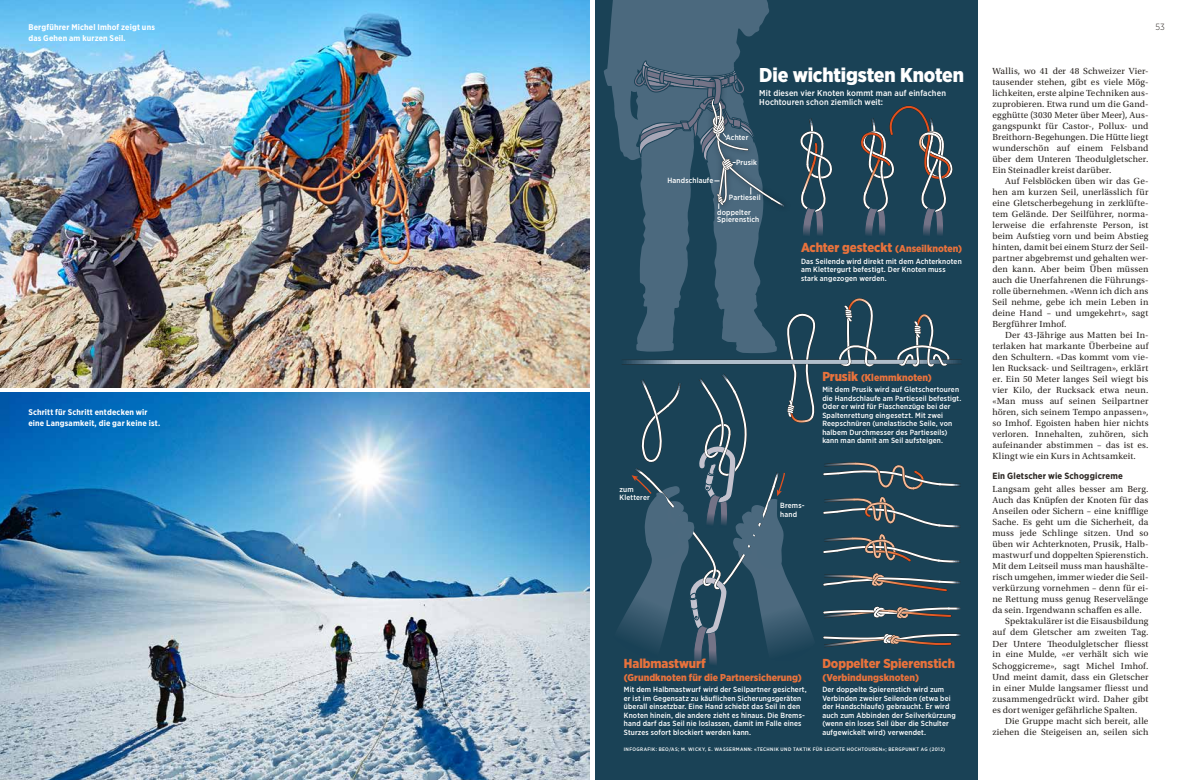
<style>
.page{position:relative;width:1191px;height:780px;background:#fff}
.page>*{position:absolute;margin:0;border:0;box-sizing:border-box;transform-origin:0 0}
.t1{font:900 20px "Gotham Narrow";letter-spacing:-.01em;color:#fff}
.t2{font:900 13px "Gotham Narrow";letter-spacing:-.005em;color:#e8723c}
.t3{font:900 10px "Gotham Narrow";letter-spacing:.005em;color:#e8723c}
.t4{font:9.3px/11px "Utopia Std";letter-spacing:.01em;color:#2a2521;text-align:justify}
.t5{font:700 9px "Gotham Narrow";letter-spacing:.015em;color:#2a2521}
.t6{font:300 9px "Gotham Narrow";color:#2a2521}
.t7{font:500 8.5px/9.5px "Gotham Narrow";letter-spacing:.015em;color:#fff}
.t8{font:700 8.2px/11px "Gotham Narrow";letter-spacing:.02em;color:#fff}
.t9{font:500 7.5px/8.5px "Gotham Narrow";letter-spacing:.02em;color:#fff}
.t10{font:500 5px "Gotham Narrow";letter-spacing:.07em;color:#fff}
.s1{font-size:10px}
.s2{font-size:13px}
</style>
<div class="page">
<div style="left:595px;top:0;width:383px;height:780px;background:#1a4256"></div>
<svg style="left:604px;top:0;width:165px;height:298px;fill:#4b697e"></svg>
<img style="left:702px;top:209px;width:67px;height:9px">
<svg style="left:632px;top:58px;width:153px;height:151px"></svg>
<svg style="left:860px;top:105px;width:93px;height:131px"></svg>
<svg style="left:800px;top:118px;width:33px;height:118px"></svg>
<svg style="left:619px;top:298px;width:343px;height:366px"></svg>
<img style="left:0;top:0;width:590px;height:387px">
<img style="left:0;top:393px;width:590px;height:387px">
<p class="t8" style="left:28px;top:21px;width:128px">Bergführer Michel Imhof zeigt uns das Gehen am kurzen Seil.</p>
<p class="t8" style="left:28px;top:407px;width:133px">Schritt für Schritt entdecken wir eine Langsamkeit, die gar keine ist.</p>
<h1 class="t1" style="left:759px;top:62px;width:206px">Die wichtigsten Knoten</h1>
<p class="t7" style="left:759px;top:88px;width:188px">Mit diesen vier Knoten kommt man auf einfachen<br>Hochtouren schon ziemlich weit:</p>
<p class="t9" style="left:726px;top:133px;width:24px">Achter</p>
<p class="t9" style="left:667px;top:176px;width:48px">Handschlaufe</p>
<p class="t9" style="left:736px;top:158px;width:22px">Prusik</p>
<p class="t9" style="left:729px;top:193px;width:33px">Partieseil</p>
<p class="t9" style="left:619px;top:485px;width:32px">zum<br>Kletterer</p>
<p class="t9" style="left:717px;top:208px;width:44px;line-height:7.5px">doppelter<br>Spierenstich</p>
<h2 class="t2" style="left:801px;top:239px;width:163px">Achter gesteckt <span class="s1">(Anseilknoten)</span></h2>
<p class="t9" style="left:801px;top:257px;width:162px">Das Seilende wird direkt mit dem Achterknoten am Klettergurt befestigt. Der Knoten muss stark angezogen werden.</p>
<p class="t3" style="left:822px;top:371px;width:111px"><span class="s2">Prusik</span> (Klemmknoten)</p>
<p class="t9" style="left:822px;top:385px;width:141px">Mit dem Prusik wird auf Gletschertouren die Handschlaufe am Partieseil befestigt.<br>Oder er wird für Flaschenzüge bei der Spaltenrettung eingesetzt. Mit zwei Reepschnüren (unelastische Seile, von halbem Durchmesser des Partieseils) kann man damit am Seil aufsteigen.</p>
<p class="t9" style="left:780px;top:501px;width:26px">Brems&shy;hand</p>
<h2 class="t2" style="left:624px;top:654px;width:83px">Halbmastwurf</h2>
<p class="t3" style="left:624px;top:670px;width:179px">(Grundknoten für die Partnersicherung)</p>
<p class="t9" style="left:624px;top:685px;width:184px">Mit dem Halbmastwurf wird der Seilpartner gesichert, er ist im Gegensatz zu käuflichen Sicherungsgeräten überall einsetzbar. Eine Hand schiebt das Seil in den Knoten hinein, die andere zieht es hinaus. Die Brems&shy;hand darf das Seil nie loslassen, damit im Falle eines Sturzes sofort blockiert werden kann.</p>
<p class="t10" style="left:624px;top:745px;width:323px">INFOGRAFIK: BEO/AS; M. WICKY, E. WASSERMANN: «TECHNIK UND TAKTIK FÜR LEICHTE HOCHTOUREN»; BERGPUNKT AG (2012)</p>
<h2 class="t2" style="left:822px;top:654px;width:134px">Doppelter Spierenstich</h2>
<p class="t3" style="left:822px;top:670px;width:98px">(Verbindungsknoten)</p>
<p class="t9" style="left:822px;top:685px;width:135px">Der doppelte Spierenstich wird zum Verbinden zweier Seilenden (etwa bei der Handschlaufe) gebraucht. Er wird auch zum Abbinden der Seilverkürzung (wenn ein loses Seil über die Schulter aufgewickelt wird) verwendet.</p>
<p class="t6" style="left:1155px;top:21px;width:11px">53</p>
<p class="t4" style="left:992px;top:66px;width:157px">Wallis, wo 41 der 48 Schweizer Vier&shy;tausender stehen, gibt es viele Mög&shy;lichkeiten, erste alpine Techniken aus&shy;zuprobieren. Etwa rund um die Gand&shy;egghütte (3030 Meter über Meer), Aus&shy;gangspunkt für Castor-, Pollux- und Breithorn-Begehungen. Die Hütte liegt wunderschön auf einem Felsband über dem Unteren Theodulgletscher.<br>Ein Steinadler kreist darüber.</p>
<p class="t4" style="left:992px;top:176px;width:157px;text-indent:13px">Auf Felsblöcken üben wir das Ge&shy;hen am kurzen Seil, unerlässlich für eine Gletscherbegehung in zerklüfte&shy;tem Gelände. Der Seilführer, norma&shy;lerweise die erfahrenste Person, ist beim Aufstieg vorn und beim Abstieg hinten, damit bei einem Sturz der Seil&shy;partner abgebremst und gehalten wer&shy;den kann. Aber beim Üben müssen auch die Unerfahrenen die Führungs&shy;rolle übernehmen. «Wenn ich dich ans Seil nehme, gebe ich mein Leben in deine Hand – und umgekehrt», sagt Bergführer Imhof.</p>
<p class="t4" style="left:992px;top:330px;width:157px;text-indent:13px">Der 43-Jährige aus Matten bei In&shy;terlaken hat markante Überbeine auf den Schultern. «Das kommt vom vie&shy;len Rucksack- und Seiltragen», erklärt er. Ein 50 Meter langes Seil wiegt bis vier Kilo, der Rucksack etwa neun. «Man muss auf seinen Seilpartner hören, sich seinem Tempo anpassen», so Imhof. Egoisten haben hier nichts verloren. Innehalten, zuhören, sich aufeinander abstimmen – das ist es.<br>Klingt wie ein Kurs in Achtsamkeit.</p>
<p class="t5" style="left:992px;top:470px;width:132px">Ein Gletscher wie Schoggicreme</p>
<p class="t4" style="left:992px;top:484px;width:157px">Langsam geht alles besser am Berg.</p>
<p class="t4" style="left:992px;top:495px;width:157px">Auch das Knüpfen der Knoten für das</p>
<p class="t4" style="left:992px;top:506px;width:157px">Anseilen oder Sichern – eine knifflige</p>
<p class="t4" style="left:992px;top:517px;width:157px">Sache. Es geht um die Sicherheit, da</p>
<p class="t4" style="left:992px;top:528px;width:157px">muss jede Schlinge sitzen. Und so</p>
<p class="t4" style="left:992px;top:539px;width:157px">üben wir Achterknoten, Prusik, Halb-</p>
<p class="t4" style="left:992px;top:550px;width:157px">mastwurf und doppelten Spierenstich.</p>
<p class="t4" style="left:992px;top:561px;width:157px">Mit dem Leitseil muss man haushälte-</p>
<p class="t4" style="left:992px;top:572px;width:157px">risch umgehen, immer wieder die Seil-</p>
<p class="t4" style="left:992px;top:583px;width:157px">verkürzung vornehmen – denn für ei-</p>
<p class="t4" style="left:992px;top:594px;width:157px">ne Rettung muss genug Reservelänge</p>
<p class="t4" style="left:992px;top:605px;width:151px">da sein. Irgendwann schaffen es alle.</p>
<p class="t4" style="left:1005px;top:616px;width:145px">Spektakulärer ist die Eisausbildung</p>
<p class="t4" style="left:992px;top:627px;width:157px">auf dem Gletscher am zweiten Tag.</p>
<p class="t4" style="left:992px;top:638px;width:157px">Der Untere Theodulgletscher fliesst</p>
<p class="t4" style="left:992px;top:649px;width:157px">in eine Mulde, «er verhält sich wie</p>
<p class="t4" style="left:992px;top:660px;width:157px">Schoggicreme», sagt Michel Imhof.</p>
<p class="t4" style="left:992px;top:671px;width:157px">Und meint damit, dass ein Gletscher</p>
<p class="t4" style="left:992px;top:682px;width:157px">in einer Mulde langsamer fliesst und</p>
<p class="t4" style="left:992px;top:693px;width:157px">zusammengedrückt wird. Daher gibt</p>
<p class="t4" style="left:992px;top:704px;width:146px">es dort weniger gefährliche Spalten.</p>
<p class="t4" style="left:1005px;top:715px;width:145px">Die Gruppe macht sich bereit, alle</p>
<p class="t4" style="left:992px;top:726px;width:157px">ziehen die Steigeisen an, seilen sich</p>
</div>
